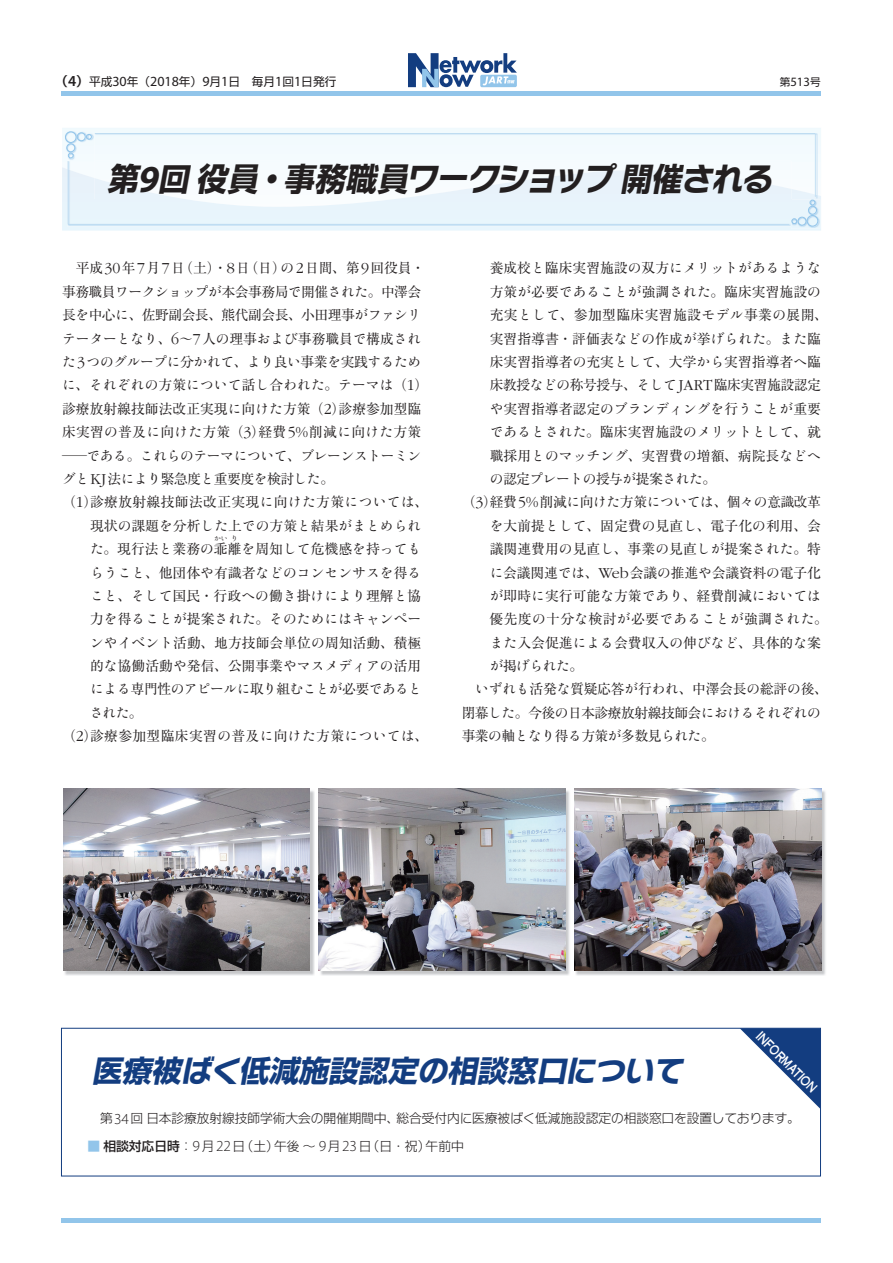
<style>
.page{position:relative;width:893px;height:1263px;background:#fff}
.page>*{position:absolute;margin:0;border:0;box-sizing:border-box;transform-origin:0 0}
.t1{font:italic 700 31.95px "Shin Go Pr 6 N";color:#231f20;scale:.96 1}
.t2{font:italic 700 29.7px "Shin Go Pr 6 N";color:#133d80}
.t3{font:15.9px "Copperplate Thirty One AB";color:#fff;scale:.7 1}
.t4{font:13.8px/23.4px "Ryumin Pr 6 N";color:#231f20}
.t5{font:13.8px/23.4px "Ryumin Std Regular KO";color:#231f20}
.t6{font:13.8px/23.4px "Ryumin Pr 6 N";letter-spacing:-.04em;color:#231f20}
.t7{font:13.8px/23.4px "Ryumin Pr 6 N";letter-spacing:.025em;color:#231f20}
.t8{font:13.8px/23.4px "Ryumin Std Regular KO";letter-spacing:-.05em;color:#231f20}
.t9{font:13.8px "Ryumin Std Regular KO";letter-spacing:-.03em;color:#231f20}
.t10{font:13.8px "Ryumin Std Regular KO";letter-spacing:-.04em;color:#231f20}
.t11{font:300 12.75px "Shin Go Pr 6 N";letter-spacing:-.005em;color:#231f20}
.t12{font:12.75px "Myriad Pro";color:#231f20}
.t13{font:11.7px "Shin Go Pr 6 N";color:#231f20}
.t14{font:6.9px "Ryumin Std Regular KO";color:#231f20}
.s1{font-family:"Shin Go Pr 6 N De";font-weight:700;font-size:12.75px}
.s2{font-family:"Myriad Pro";font-weight:600;font-size:15.3px}
.s3{font-family:"Myriad Pro";font-size:14.1px}
.s4{font-family:"Shin Go Pr 6 N";font-size:10.65px}
.s5{font-family:"Myriad Pro";font-size:38.25px}
.s6{font-family:"Typelabo N Std"}
.s7{font-family:"Garamond";font-weight:300;font-size:15.9px}
.s8{font-family:"Ryumin Std Regular KO"}
.s9{font-family:"Ryumin Pr 6 N"}
.s10{font-family:"Myriad Pro";font-size:15.3px}
.s11{font-weight:500;color:#92c5ea}
.s12{font-weight:500}
</style>
<div class="page">
<hr style="left:62px;top:1218px;width:759px;height:4px;background:#92c5ea">
<div style="left:62px;top:91px;width:759px;height:5px;background:#92c5ea"></div>
<svg style="left:408px;top:53px;width:109px;height:34px"></svg>
<div style="left:62px;top:128px;width:759px;height:34px;background:#f1fafd"></div>
<svg style="left:62px;top:167px;width:759px;height:64px"></svg>
<img style="left:67px;top:169px;width:724px;height:58px">
<svg style="left:68px;top:161px;width:721px;height:63px;background:#e8f4fb"></svg>
<img style="left:791px;top:189px;width:27px;height:10px">
<img style="left:94px;top:170px;width:697px;height:29px">
<svg style="left:95px;top:133px;width:720px;height:64px;fill:#f4fbfe"></svg>
<img style="left:65px;top:131px;width:29px;height:29px">
<div style="left:65px;top:132px;width:11px;height:11px;border:1px solid #92c5ea;border-radius:50%"></div>
<div style="left:67px;top:144px;width:8px;height:8px;border:1px solid #92c5ea;border-radius:50%"></div>
<svg style="left:68px;top:153px;width:5px;height:5px"></svg>
<div style="left:77px;top:133px;width:8px;height:8px;border:1px solid #92c5ea;border-radius:50%"></div>
<svg style="left:86px;top:134px;width:6px;height:6px"></svg>
<img style="left:791px;top:199px;width:29px;height:30px">
<div style="left:807px;top:215px;width:11px;height:11px;border:1px solid #92c5ea;border-radius:50%"></div>
<div style="left:808px;top:206px;width:9px;height:8px;border:1px solid #92c5ea;border-radius:50%"></div>
<svg style="left:810px;top:200px;width:5px;height:5px"></svg>
<div style="left:798px;top:217px;width:8px;height:8px;border:1px solid #92c5ea;border-radius:50%"></div>
<svg style="left:791px;top:199px;width:6px;height:28px"></svg>
<img style="left:64px;top:790px;width:251px;height:186px">
<img style="left:63px;top:789px;width:247px;height:182px">
<img style="left:320px;top:790px;width:250px;height:186px">
<img style="left:319px;top:789px;width:246px;height:182px">
<img style="left:575px;top:790px;width:251px;height:186px">
<img style="left:574px;top:789px;width:247px;height:182px">
<svg style="left:741px;top:1030px;width:78px;height:78px"></svg>
<div style="left:61px;top:1028px;width:760px;height:148px;border:1px solid #133d80"></div>
<p class="t13" style="left:55px;top:72px;width:283px"><span class="s1">（</span><span class="s2">4</span><span class="s1">）</span>平成<span class="s3">30</span>年（<span class="s3">2018</span>年）<span class="s3">9</span>月<span class="s3">1</span>日　毎月<span class="s3">1</span>回<span class="s3">1</span>日発行</p>
<p class="t12" style="left:780px;top:74px;width:42px"><span class="s4">第</span>513<span class="s4">号</span></p>
<h1 class="t1" style="left:107px;top:154px;width:702px">第<span class="s5">9</span>回役員・事務職員<span class="s6">ワークショップ</span>開催<span class="s6">される</span></h1>
<p class="t6" style="left:62px;top:256px;width:364px">　平成<span class="s7">30</span>年<span class="s7">7</span>月<span class="s7">7</span>日（土）・<span class="s7">8</span>日（日）<span class="s8">の</span><span class="s7">2</span>日間、第<span class="s7">9</span>回役員・事務職員<span class="s8">ワークショップが</span>本会事務局<span class="s8">で</span>開催<span class="s8">された</span>。中澤会長<span class="s8">を</span>中心<span class="s8">に</span>、佐野副会長、熊代副会長、小田理事<span class="s8">がファシリ</span></p>
<p class="t5" style="left:62px;top:326px;width:368px">テーターとなり<span class="s9">、</span><span class="s7">6</span><span class="s9">～</span><span class="s7">7</span><span class="s9">人</span>の<span class="s9">理事</span>および<span class="s9">事務職員</span>で<span class="s9">構成</span>された<span class="s7">3</span>つのグループに<span class="s9">分</span>かれて<span class="s9">、</span>より<span class="s9">良</span>い<span class="s9">事業</span>を<span class="s9">実践</span>するために<span class="s9">、</span>それぞれの<span class="s9">方策</span>について<span class="s9">話</span>し<span class="s9">合</span>われた<span class="s9">。</span>テーマは<span class="s9">（</span><span class="s7">1</span><span class="s9">）</span></p>
<p class="t4" style="left:62px;top:396px;width:361px">診療放射線技師法改正実現<span class="s8">に</span>向<span class="s8">けた</span>方策（<span class="s7">2</span>）診療参加型臨床実習<span class="s8">の</span>普及<span class="s8">に</span>向<span class="s8">けた</span>方策（<span class="s7">3</span>）経費<span class="s7">5%</span>削減<span class="s8">に</span>向<span class="s8">けた</span>方策</p>
<p class="t9" style="left:62px;top:446px;width:361px"><span class="s9">─</span>である<span class="s9">。</span>これらのテーマについて<span class="s9">、</span>ブレーンストーミン</p>
<p class="t7" style="left:62px;top:466px;width:368px"><span class="s8">グと</span><span class="s7">KJ</span>法<span class="s8">により</span>緊急度<span class="s8">と</span>重要度<span class="s8">を</span>検討<span class="s8">した</span>。<br>（<span class="s7">1</span>）診療放射線技師法改正実現<span class="s8">に</span>向<span class="s8">けた</span>方策<span class="s8">については</span>、</p>
<p class="t5" style="left:90px;top:513px;width:333px"><span class="s9">現状</span>の<span class="s9">課題</span>を<span class="s9">分析</span>した<span class="s9">上</span>での<span class="s9">方策</span>と<span class="s9">結果</span>がまとめられ</p>
<p class="t4" style="left:90px;top:536px;width:333px"><span class="s8">た</span>。現行法<span class="s8">と</span>業務<span class="s8">の</span>乖離<span class="s8">を</span>周知<span class="s8">して</span>危機感<span class="s8">を</span>持<span class="s8">っても</span></p>
<p class="t14" style="left:214px;top:534px;width:15px">かい</p>
<p class="t14" style="left:231px;top:534px;width:8px">り</p>
<p class="t5" style="left:90px;top:559px;width:333px;text-align:justify">らうこと<span class="s9">、他団体</span>や<span class="s9">有識者</span>などのコンセンサスを<span class="s9">得</span>ること<span class="s9">、</span>そして<span class="s9">国民・行政</span>への<span class="s9">働</span>き<span class="s9">掛</span>けにより<span class="s9">理解</span>と<span class="s9">協力</span>を<span class="s9">得</span>ることが<span class="s9">提案</span>された<span class="s9">。</span>そのためにはキャンペー</p>
<p class="t4" style="left:90px;top:630px;width:333px"><span class="s8">ンやイベント</span>活動、地方技師会単位<span class="s8">の</span>周知活動、積極的<span class="s8">な</span>協働活動<span class="s8">や</span>発信、公開事業<span class="s8">やマスメディアの</span>活用</p>
<p class="t8" style="left:90px;top:676px;width:333px">による<span class="s9">専門性</span>のアピールに<span class="s9">取</span>り<span class="s9">組</span>むことが<span class="s9">必要</span>であるとされた<span class="s9">。</span></p>
<p class="t7" style="left:62px;top:724px;width:368px">（<span class="s7">2</span>）診療参加型臨床実習<span class="s8">の</span>普及<span class="s8">に</span>向<span class="s8">けた</span>方策<span class="s8">については</span>、</p>
<p class="t5" style="left:490px;top:255px;width:333px"><span class="s9">養成校</span>と<span class="s9">臨床実習施設</span>の<span class="s9">双方</span>にメリットがあるような</p>
<p class="t4" style="left:490px;top:279px;width:340px">方策<span class="s8">が</span>必要<span class="s8">であることが</span>強調<span class="s8">された</span>。臨床実習施設<span class="s8">の</span>充実<span class="s8">として</span>、参加型臨床実習施設<span class="s8">モデル</span>事業<span class="s8">の</span>展開、実習指導書・評価表<span class="s8">などの</span>作成<span class="s8">が</span>挙<span class="s8">げられた</span>。<span class="s8">また</span>臨床実習指導者<span class="s8">の</span>充実<span class="s8">として</span>、大学<span class="s8">から</span>実習指導者<span class="s8">へ</span>臨床教授<span class="s8">などの</span>称号授与、<span class="s8">そして</span><span class="s7">JART</span>臨床実習施設認定</p>
<p class="t5" style="left:490px;top:396px;width:333px">や<span class="s9">実習指導者認定</span>のブランディングを<span class="s9">行</span>うことが<span class="s9">重要</span>であるとされた<span class="s9">。臨床実習施設</span>のメリットとして<span class="s9">、就</span></p>
<p class="t4" style="left:490px;top:443px;width:333px">職採用<span class="s8">とのマッチング</span>、実習費<span class="s8">の</span>増額、病院長<span class="s8">などへ</span></p>
<p class="t10" style="left:490px;top:469px;width:228px">の<span class="s9">認定</span>プレートの<span class="s9">授与</span>が<span class="s9">提案</span>された<span class="s9">。</span></p>
<p class="t4" style="left:490px;top:490px;width:340px;text-indent:-28px">（<span class="s7">3</span>）経費<span class="s7">5%</span>削減<span class="s8">に</span>向<span class="s8">けた</span>方策<span class="s8">については</span>、個々<span class="s8">の</span>意識改革<span class="s8">を</span>大前提<span class="s8">として</span>、固定費<span class="s8">の</span>見直<span class="s8">し</span>、電子化<span class="s8">の</span>利用、会議関連費用<span class="s8">の</span>見直<span class="s8">し</span>、事業<span class="s8">の</span>見直<span class="s8">しが</span>提案<span class="s8">された</span>。特<span class="s8">に</span>会議関連<span class="s8">では</span>、<span class="s7">Web</span>会議<span class="s8">の</span>推進<span class="s8">や</span>会議資料<span class="s8">の</span>電子化<span class="s8">が</span>即時<span class="s8">に</span>実行可能<span class="s8">な</span>方策<span class="s8">であり</span>、経費削減<span class="s8">においては</span>優先度<span class="s8">の</span>十分<span class="s8">な</span>検討<span class="s8">が</span>必要<span class="s8">であることが</span>強調<span class="s8">された</span>。<span class="s8">また</span>入会促進<span class="s8">による</span>会費収入<span class="s8">の</span>伸<span class="s8">びなど</span>、具体的<span class="s8">な</span>案</p>
<p class="t5" style="left:490px;top:653px;width:95px">が<span class="s9">掲</span>げられた<span class="s9">。</span></p>
<p class="t6" style="left:462px;top:677px;width:368px;text-indent:14px"><span class="s8">いずれも</span>活発<span class="s8">な</span>質疑応答<span class="s8">が</span>行<span class="s8">われ</span>、中澤会長<span class="s8">の</span>総評<span class="s8">の</span>後、閉幕<span class="s8">した</span>。今後<span class="s8">の</span>日本診療放射線技師会<span class="s8">におけるそれぞれの</span>事業<span class="s8">の</span>軸<span class="s8">となり</span>得<span class="s8">る</span>方策<span class="s8">が</span>多数見<span class="s8">られた</span>。</p>
<h2 class="t2" style="left:92px;top:1047px;width:599px">医療被<span class="s6">ばく</span>低減施設認定<span class="s6">の</span>相談窓口<span class="s6">について</span></h2>
<p class="t3" style="left:766px;top:1026px;width:116px;rotate:45deg">information</p>
<p class="t11" style="left:87px;top:1108px;width:714px">　第<span class="s10">34</span>回日本診療放射線技師学術大会<span class="s6">の</span>開催期間中、総合受付内<span class="s6">に</span>医療被<span class="s6">ばく</span>低減施設認定<span class="s6">の</span>相談窓口<span class="s6">を</span>設置<span class="s6">しております</span>。</p>
<p class="t11" style="left:87px;top:1135px;width:378px"><span class="s11">■</span> <span class="s12">相談対応日時</span>：<span class="s10">9</span>月<span class="s10">22</span>日（土）午後～ <span class="s10">9</span>月<span class="s10">23</span>日（日・祝）午前中</p>
</div>
